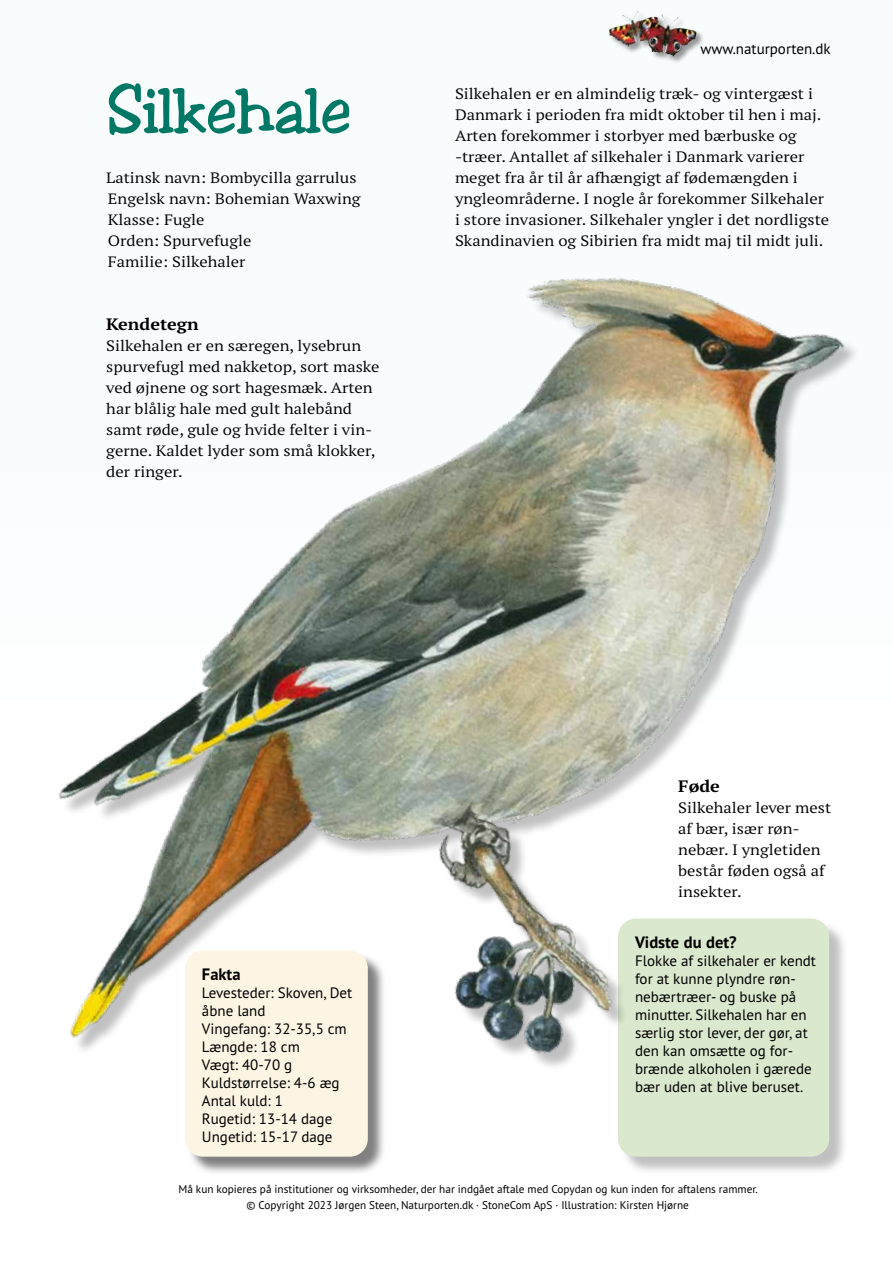
<style>
.page{position:relative;width:893px;height:1263px;background:#f8fcfd}
.page>*{position:absolute;margin:0;border:0;box-sizing:border-box;transform-origin:0 0}
.t1{font:60px "Toledo";color:#007866}
.t2{font:700 16.5px "PT Sans Pro";color:#000}
.t3{font:700 expanded 16.5px "PT Serif Pro";color:#000}
.t4{font:expanded 15px/21px "PT Serif Pro";color:#000}
.t5{font:15px/18px "PT Sans Pro";color:#000}
.t6{font:11.25px/16.5px "PT Sans Pro";color:#000;text-align:center}
</style>
<div class="page">
<div style="left:609px;top:11px;width:96px;height:54px;background:#000;opacity:.4"></div>
<img style="left:609px;top:11px;width:58px;height:42px">
<div style="left:187px;top:953px;width:199px;height:222px;background:#000;opacity:.5"></div>
<div style="left:620px;top:921px;width:228px;height:254px;background:#000;opacity:.25"></div>
<img style="left:58px;top:278px;width:797px;height:883px">
<h1 class="t1" style="left:106px;top:74px;width:247px">Silkehale</h1>
<p class="t4" style="left:106px;top:166px;width:256px">Latinsk navn: Bombycilla garrulus<br>Engelsk navn: Bohemian Waxwing<br>Klasse: Fugle<br>Orden: Spurvefugle<br>Familie: Silkehaler</p>
<p class="t3" style="left:106px;top:313px;width:94px">Kendetegn</p>
<p class="t4" style="left:106px;top:334px;width:275px">Silkehalen er en særegen, lysebrun spurvefugl med nakketop, sort maske ved øjnene og sort hagesmæk. Arten har blålig hale med gult halebånd samt røde, gule og hvide felter i vin&shy;gerne. Kaldet lyder som små klokker, der ringer.</p>
<p class="t5" style="left:701px;top:39px;width:132px">www.naturporten.dk</p>
<p class="t4" style="left:455px;top:82px;width:376px">Silkehalen er en almindelig træk- og vintergæst i Danmark i perioden fra midt oktober til hen i maj.<br>Arten forekommer i storbyer med bærbuske og -træer. Antallet af silkehaler i Danmark varierer meget fra år til år afhængigt af fødemængden i yngleområderne. I nogle år forekommer Silkehaler i store invasioner. Silkehaler yngler i det nordligste Skandinavien og Sibirien fra midt maj til midt juli.</p>
<p class="t2" style="left:202px;top:963px;width:40px">Fakta</p>
<p class="t5" style="left:202px;top:983px;width:152px">Levesteder: Skoven, Det åbne land<br>Vingefang: 32-35,5 cm<br>Længde: 18 cm<br>Vægt: 40-70 g<br>Kuldstørrelse: 4-6 æg<br>Antal kuld: 1<br>Rugetid: 13-14 dage<br>Ungetid: 15-17 dage</p>
<p class="t3" style="left:678px;top:775px;width:43px">Føde</p>
<p class="t4" style="left:678px;top:796px;width:155px">Silkehaler lever mest af bær, især røn&shy;nebær. I yngletiden består føden også af insekter.</p>
<p class="t2" style="left:635px;top:931px;width:103px">Vidste du det?</p>
<p class="t5" style="left:635px;top:951px;width:183px">Flokke af silkehaler er kendt for at kunne plyndre røn&shy;nebærtræer- og buske på minutter. Silkehalen har en særlig stor lever, der gør, at den kan omsætte og for&shy;brænde alkoholen i gærede bær uden at blive beruset.</p>
<p class="t6" style="left:178px;top:1180px;width:581px">Må kun kopieres på institutioner og virksomheder, der har indgået aftale med Copydan og kun inden for aftalens rammer. © Copyright 2023 Jørgen Steen, Naturporten.dk · StoneCom ApS · Illustration: Kirsten Hjørne</p>
</div>
